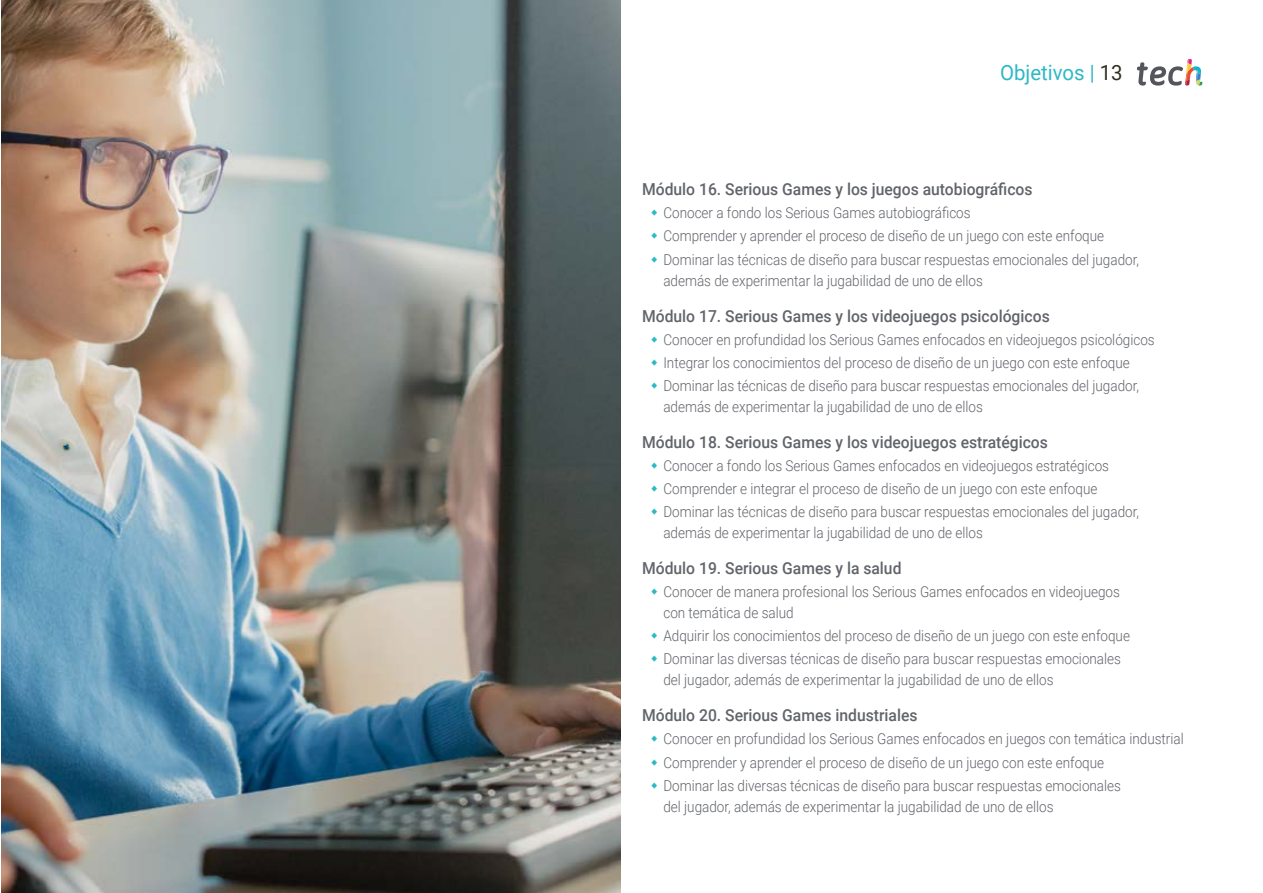
<style>
.page{position:relative;width:1263px;height:893px;background:#fff}
.page>*{position:absolute;margin:0;border:0;box-sizing:border-box;transform-origin:0 0}
.t1{font:21px "Roboto";color:#2db8c5}
.t2{font:500 16.5px "Roboto";color:#61646a;scale:.95 1}
.t3{font:300 15px/23.1px "Roboto";color:#61646a;scale:.9 1}
.s1{color:#312e20}
</style>
<div class="page">
<svg style="left:1137px;top:59px;width:65px;height:27px"></svg>
<img style="left:1px;top:0;width:620px;height:893px">
<h1 class="t1" style="left:1000px;top:57px;width:124px">Objetivos | <span class="s1">13</span></h1>
<p class="t2" style="left:642px;top:178px;width:412px">Módulo 16. Serious Games y los juegos autobiográficos</p>
<p class="t3" style="left:663px;top:201px;width:530px">Conocer a fondo los Serious Games autobiográficos<br>Comprender y aprender el proceso de diseño de un juego con este enfoque<br>Dominar las técnicas de diseño para buscar respuestas emocionales del jugador,</p>
<p class="t3" style="left:663px;top:268px;width:357px">además de experimentar la jugabilidad de uno de ellos</p>
<p class="t2" style="left:642px;top:304px;width:431px">Módulo 17. Serious Games y los videojuegos psicológicos</p>
<p class="t3" style="left:663px;top:327px;width:547px">Conocer en profundidad los Serious Games enfocados en videojuegos psicológicos<br>Integrar los conocimientos del proceso de diseño de un juego con este enfoque<br>Dominar las técnicas de diseño para buscar respuestas emocionales del jugador,</p>
<p class="t3" style="left:663px;top:394px;width:357px">además de experimentar la jugabilidad de uno de ellos</p>
<p class="t2" style="left:642px;top:430px;width:429px">Módulo 18. Serious Games y los videojuegos estratégicos</p>
<p class="t3" style="left:663px;top:453px;width:530px">Conocer a fondo los Serious Games enfocados en videojuegos estratégicos<br>Comprender e integrar el proceso de diseño de un juego con este enfoque<br>Dominar las técnicas de diseño para buscar respuestas emocionales del jugador,</p>
<p class="t3" style="left:663px;top:521px;width:357px">además de experimentar la jugabilidad de uno de ellos</p>
<p class="t2" style="left:642px;top:557px;width:275px">Módulo 19. Serious Games y la salud</p>
<p class="t3" style="left:663px;top:581px;width:509px;line-height:21px">Conocer de manera profesional los Serious Games enfocados en videojuegos con temática de salud</p>
<p class="t3" style="left:663px;top:624px;width:520px">Adquirir los conocimientos del proceso de diseño de un juego con este enfoque<br>Dominar las diversas técnicas de diseño para buscar respuestas emocionales</p>
<p class="t3" style="left:663px;top:668px;width:435px">del jugador, además de experimentar la jugabilidad de uno de ellos</p>
<p class="t2" style="left:642px;top:704px;width:291px">Módulo 20. Serious Games industriales</p>
<p class="t3" style="left:663px;top:727px;width:580px">Conocer en profundidad los Serious Games enfocados en juegos con temática industrial<br>Comprender y aprender el proceso de diseño de un juego con este enfoque<br>Dominar las diversas técnicas de diseño para buscar respuestas emocionales</p>
<p class="t3" style="left:663px;top:794px;width:435px">del jugador, además de experimentar la jugabilidad de uno de ellos</p>
</div>
